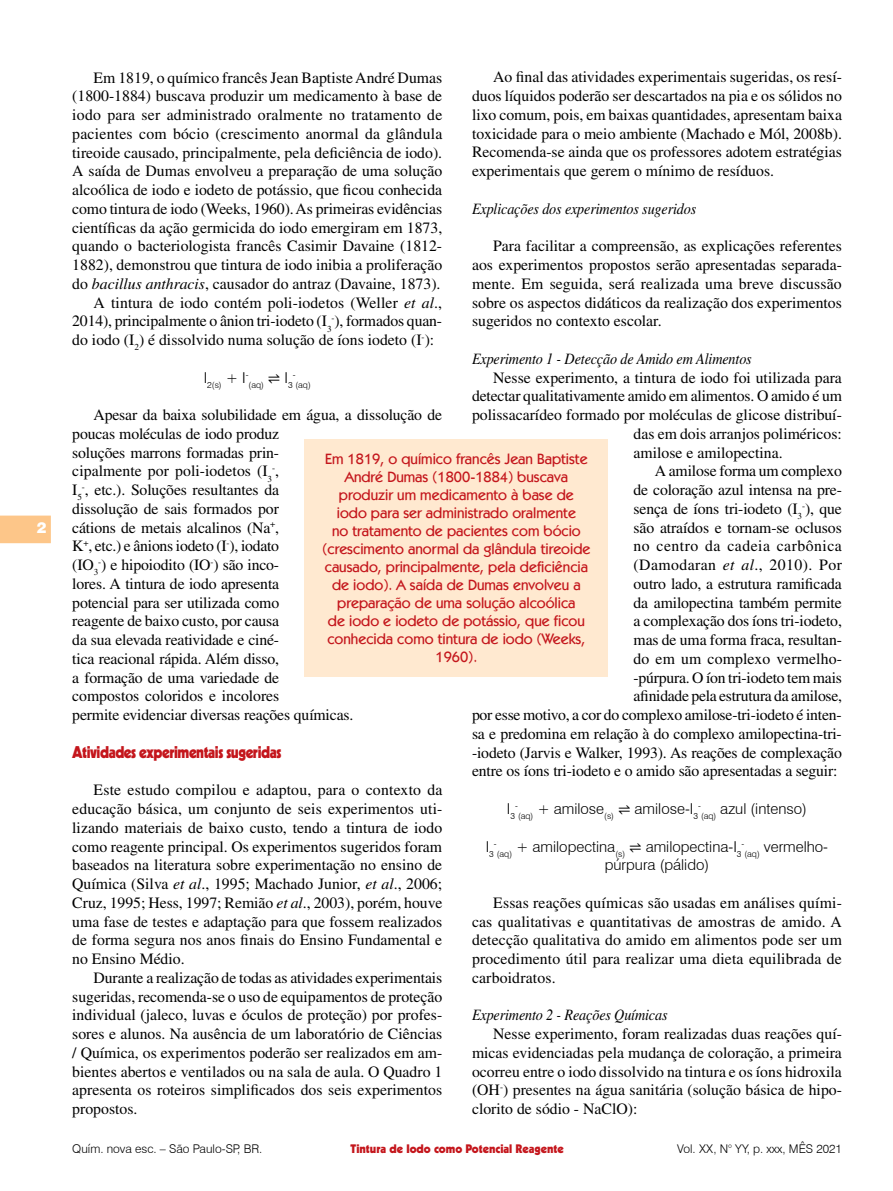
<style>
.page{position:relative;width:893px;height:1191px;background:#fff}
.page>*{position:absolute;margin:0;border:0;box-sizing:border-box;transform-origin:0 0}
.t1{font:900 16.5px "Kabel LT Std";letter-spacing:-.03em;color:#c4161c;scale:.9 1}
.t2{font:15.75px/18.8px "Times LT Std";color:#000;text-align:justify}
.t3{font:italic 15.75px "Times LT Std";letter-spacing:-.01em;color:#000;scale:.9 1}
.t4{font:15.75px "Times LT Std";letter-spacing:-.02em;color:#000}
.t5{font:15.75px "Times LT Std";letter-spacing:.03em;color:#000}
.t6{font:15.75px "Times LT Std";letter-spacing:.025em;color:#000}
.t7{font:500 15px/18px "Kabel IT Cby BT";color:#c4161c;text-align:center}
.t8{font:300 15px "Swiss 721 BT";color:#000}
.t9{font:900 15px "Swiss 721 BT";color:#fff}
.t10{font:300 12px "Swiss 721 BT";color:#000}
.t11{font:900 12px "Kabel LT Std";color:#c4161c}
.t12{font:9.15px "Times LT Std";color:#000}
.t13{font:300 8.7px "Swiss 721 BT";color:#000}
.s1{font-style:italic}
.s2{font-family:"Cambria Math";font-weight:400}
.s3{font-size:15.75px}
</style>
<div class="page">
<svg style="left:0;top:515px;width:51px;height:28px"></svg>
<div style="left:305px;top:439px;width:303px;height:237px;background:#ffe9d0"></div>
<p class="t9" style="left:37px;top:518px;width:11px">2</p>
<p class="t2" style="left:472px;top:68px;width:372px;text-indent:21px">Ao final das atividades experimentais sugeridas, os resí&shy;duos líquidos poderão ser descartados na pia e os sólidos no lixo comum, pois, em baixas quantidades, apresentam baixa toxicidade para o meio ambiente (Machado e Mól, 2008b).<br>Recomenda-se ainda que os professores adotem estratégias experimentais que gerem o mínimo de resíduos.</p>
<p class="t3" style="left:472px;top:200px;width:251px">Explicações dos experimentos sugeridos</p>
<p class="t2" style="left:472px;top:237px;width:371px;text-indent:21px">Para facilitar a compreensão, as explicações referentes aos experimentos propostos serão apresentadas separada&shy;mente. Em seguida, será realizada uma breve discussão sobre os aspectos didáticos da realização dos experimentos sugeridos no contexto escolar.</p>
<p class="t3" style="left:472px;top:350px;width:312px">Experimento 1 - Detecção de Amido em Alimentos</p>
<p class="t2" style="left:493px;top:368px;width:350px">Nesse experimento, a tintura de iodo foi utilizada para</p>
<p class="t2" style="left:472px;top:387px;width:371px">detectar qualitativamente amido em alimentos. O amido é um</p>
<p class="t2" style="left:472px;top:405px;width:371px">polissacarídeo formado por moléculas de glicose distribuí-</p>
<p class="t2" style="left:634px;top:424px;width:210px">das em dois arranjos poliméricos:</p>
<p class="t2" style="left:634px;top:443px;width:151px">amilose e amilopectina.</p>
<p class="t2" style="left:655px;top:462px;width:189px">A amilose forma um complexo</p>
<p class="t2" style="left:634px;top:480px;width:210px">de coloração azul intensa na pre-</p>
<p class="t2" style="left:634px;top:499px;width:210px">sença de íons tri-iodeto (I<sub>3</sub><sup>-</sup>), que</p>
<p class="t2" style="left:634px;top:518px;width:210px">são atraídos e tornam-se oclusos</p>
<p class="t5" style="left:634px;top:537px;width:210px">no centro da cadeia carbônica</p>
<p class="t6" style="left:634px;top:556px;width:210px">(Damodaran <span class="s1">et al</span>., 2010). Por</p>
<p class="t2" style="left:634px;top:574px;width:210px">outro lado, a estrutura ramificada</p>
<p class="t2" style="left:634px;top:593px;width:210px">da amilopectina também permite</p>
<p class="t2" style="left:634px;top:612px;width:210px">a complexação dos íons tri-iodeto,</p>
<p class="t2" style="left:634px;top:630px;width:210px">mas de uma forma fraca, resultan-</p>
<p class="t2" style="left:634px;top:649px;width:210px">do em um complexo vermelho-</p>
<p class="t2" style="left:634px;top:668px;width:210px">-púrpura. O íon tri-iodeto tem mais</p>
<p class="t4" style="left:634px;top:687px;width:210px">afinidade pela estrutura da amilose,</p>
<p class="t2" style="left:472px;top:705px;width:371px">por esse motivo, a cor do complexo amilose-tri-iodeto é inten-</p>
<p class="t2" style="left:472px;top:724px;width:371px">sa e predomina em relação à do complexo amilopectina-tri-</p>
<p class="t2" style="left:472px;top:743px;width:371px">-iodeto (Jarvis e Walker, 1993). As reações de complexação</p>
<p class="t2" style="left:472px;top:761px;width:367px">entre os íons tri-iodeto e o amido são apresentadas a seguir:</p>
<p class="t8" style="left:507px;top:799px;width:301px">I<sub>3</sub> <sub>(aq)</sub> + amilose<sub>(s)</sub> <span class="s2">⇌</span> amilose-I<sub>3</sub> <sub>(aq)</sub> azul (intenso)</p>
<p class="t2" style="left:94px;top:68px;width:350px">Em 1819, o químico francês Jean Baptiste André Dumas</p>
<p class="t2" style="left:72px;top:87px;width:371px">(1800-1884) buscava produzir um medicamento à base de</p>
<p class="t2" style="left:72px;top:105px;width:372px">iodo para ser administrado oralmente no tratamento de</p>
<p class="t2" style="left:72px;top:124px;width:372px">pacientes com bócio (crescimento anormal da glândula</p>
<p class="t2" style="left:72px;top:143px;width:371px">tireoide causado, principalmente, pela deficiência de iodo).</p>
<p class="t2" style="left:72px;top:162px;width:371px">A saída de Dumas envolveu a preparação de uma solução</p>
<p class="t2" style="left:72px;top:180px;width:371px">alcoólica de iodo e iodeto de potássio, que ficou conhecida</p>
<p class="t2" style="left:72px;top:199px;width:371px">como tintura de iodo (Weeks, 1960). As primeiras evidências</p>
<p class="t2" style="left:72px;top:218px;width:371px">científicas da ação germicida do iodo emergiram em 1873,</p>
<p class="t2" style="left:72px;top:236px;width:371px">quando o bacteriologista francês Casimir Davaine (1812-</p>
<p class="t2" style="left:72px;top:255px;width:371px">1882), demonstrou que tintura de iodo inibia a proliferação</p>
<p class="t2" style="left:72px;top:274px;width:370px">do <span class="s1">bacillus anthracis</span>, causador do antraz (Davaine, 1873).</p>
<p class="t2" style="left:94px;top:293px;width:350px">A tintura de iodo contém poli-iodetos (Weller <span class="s1">et al</span>.,</p>
<p class="t2" style="left:72px;top:311px;width:371px">2014), principalmente o ânion tri-iodeto (I<sub>3</sub><sup>-</sup>), formados quan-</p>
<p class="t2" style="left:72px;top:330px;width:363px">do iodo (I<sub>2</sub>) é dissolvido numa solução de íons iodeto (I<sup>-</sup>):</p>
<p class="t13" style="left:204px;top:379px;width:109px"><sup>I</sup>2(s) <sup>+</sup> <sup>I</sup>-(aq) <sup>⇌</sup> <sup>I</sup>3 (aq)</p>
<p class="t13" style="left:293px;top:369px;width:4px">-</p>
<p class="t2" style="left:72px;top:405px;width:371px;text-align:left;text-indent:21px">Apesar da baixa solubilidade em água, a dissolução de poucas moléculas de iodo produz<br>soluções marrons formadas prin-<br>cipalmente por poli-iodetos (I<sub>3</sub></p>
<p class="t7" style="left:322px;top:450px;width:270px">Em 1819, o químico francês Jean Baptiste André Dumas (1800-1884) buscava produzir um medicamento à base de iodo para ser administrado oralmente<br>no tratamento de pacientes com bócio (crescimento anormal da glândula tireoide causado, principalmente, pela deficiência de iodo). A saída de Dumas envolveu a preparação de uma solução alcoólica<br>de iodo e iodeto de potássio, que ficou conhecida como tintura de iodo (Weeks, 1960).</p>
<p class="t12" style="left:272px;top:463px;width:9px">-<span class="s3">,</span></p>
<p class="t2" style="left:72px;top:480px;width:283px;text-align:left">I<sub>5</sub><sup>-</sup>, etc.). Soluções resultantes da<br>dissolução de sais formados por<br>cátions de metais alcalinos (Na<sup>+</sup>,<br>K<sup>+</sup>, etc.) e ânions iodeto (I<sup>-</sup>), iodato<br>(IO<sub>3</sub><sup>-</sup>) e hipoiodito (IO<sup>-</sup>) são inco-<br>lores. A tintura de iodo apresenta<br>potencial para ser utilizada como<br>reagente de baixo custo, por causa<br>da sua elevada reatividade e ciné-<br>tica reacional rápida. Além disso,<br>a formação de uma variedade de<br>compostos coloridos e incolores<br>permite evidenciar diversas reações químicas.</p>
<p class="t1" style="left:72px;top:741px;width:234px">Atividades experimentais sugeridas</p>
<p class="t2" style="left:72px;top:780px;width:372px;text-indent:21px">Este estudo compilou e adaptou, para o contexto da educação básica, um conjunto de seis experimentos uti&shy;lizando materiais de baixo custo, tendo a tintura de iodo como reagente principal. Os experimentos sugeridos foram baseados na literatura sobre experimentação no ensino de Química (Silva <span class="s1">et al</span>., 1995; Machado Junior, <span class="s1">et al</span>., 2006; Cruz, 1995; Hess, 1997; Remião <span class="s1">et al</span>., 2003), porém, houve uma fase de testes e adaptação para que fossem realizados de forma segura nos anos finais do Ensino Fundamental e no Ensino Médio.</p>
<p class="t2" style="left:72px;top:968px;width:372px;text-indent:21px">Durante a realização de todas as atividades experimentais sugeridas, recomenda-se o uso de equipamentos de proteção individual (jaleco, luvas e óculos de proteção) por profes&shy;sores e alunos. Na ausência de um laboratório de Ciências / Química, os experimentos poderão ser realizados em am&shy;bientes abertos e ventilados ou na sala de aula. O Quadro 1 apresenta os roteiros simplificados dos seis experimentos propostos.</p>
<p class="t13" style="left:515px;top:800px;width:4px">-</p>
<p class="t13" style="left:698px;top:800px;width:4px">-</p>
<p class="t8" style="left:486px;top:837px;width:344px">I<sub>3</sub> <sub>(aq)</sub> + amilopectina<sub>(s)</sub> <span class="s2">⇌</span> amilopectina-I<sub>3</sub> <sub>(aq)</sub> vermelho-</p>
<p class="t13" style="left:494px;top:838px;width:4px">-</p>
<p class="t13" style="left:742px;top:838px;width:4px">-</p>
<p class="t8" style="left:605px;top:856px;width:106px">púrpura (pálido)</p>
<p class="t2" style="left:472px;top:893px;width:371px;text-indent:21px">Essas reações químicas são usadas em análises quími&shy;cas qualitativas e quantitativas de amostras de amido. A detecção qualitativa do amido em alimentos pode ser um procedimento útil para realizar uma dieta equilibrada de carboidratos.</p>
<p class="t3" style="left:472px;top:1006px;width:219px">Experimento 2 - Reações Químicas</p>
<p class="t2" style="left:472px;top:1024px;width:371px;text-indent:21px">Nesse experimento, foram realizadas duas reações quí&shy;micas evidenciadas pela mudança de coloração, a primeira ocorreu entre o iodo dissolvido na tintura e os íons hidroxila (OH<sup>-</sup>) presentes na água sanitária (solução básica de hipo&shy;clorito de sódio - NaClO):</p>
<p class="t10" style="left:72px;top:1141px;width:192px">Quím. nova esc. – São Paulo-SP, BR.</p>
<p class="t10" style="left:677px;top:1141px;width:166px">Vol. XX, N° YY, p. xxx, MÊS 2021</p>
<p class="t11" style="left:351px;top:1141px;width:215px">Tintura de Iodo como Potencial Reagente</p>
</div>
